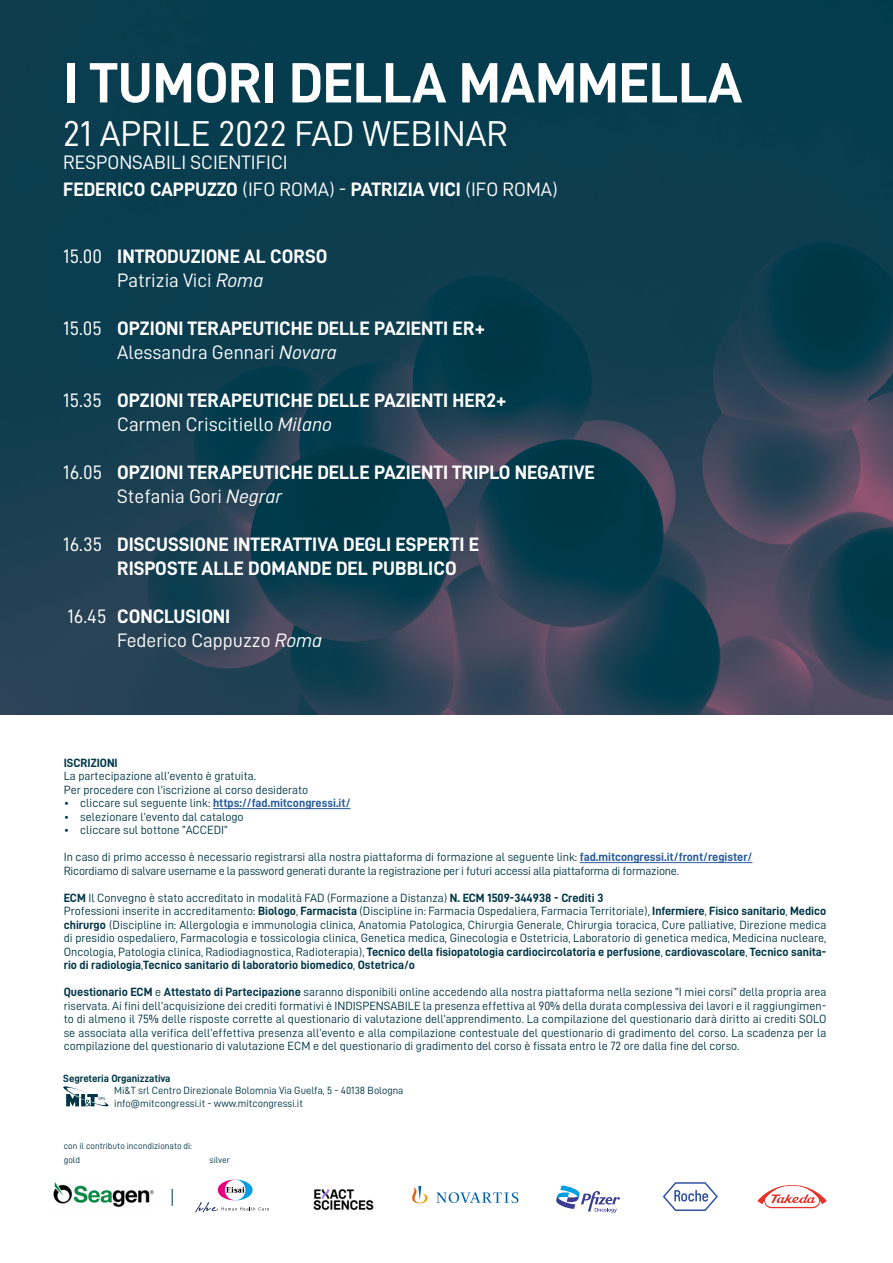
<style>
.page{position:relative;width:893px;height:1263px;background:#fff}
.page>*{position:absolute;margin:0;border:0;box-sizing:border-box;transform-origin:0 0}
.t1{font:57px "D DIN Bold";color:#fff}
.t2{font:36px "D DIN";color:#fff}
.t3{font:19.5px/24px "D DIN Bold";color:#fff}
.t4{font:19.5px "D DIN";color:#fff}
.t5{font:12px/13.5px "D DIN";color:#003646}
.t6{font:12px/13.5px "D DIN";letter-spacing:-.02em;color:#003646}
.t7{font:12px/13.5px "D DIN Bold";color:#003646}
.t8{font:12px "D DIN Bold";color:#275b9b}
.t9{font:10.5px/12.6px "D DIN";color:#003646}
.t10{font:10.5px "D DIN Bold";color:#003646}
.t11{font:9px/14.9px "D DIN";color:#003646}
.s1{font-family:"D DIN"}
.s2{font-family:"D DIN Italic"}
.s3{font-family:"D DIN";color:#003646}
.s4{font-family:"D DIN Bold";color:#275b9b}
.s5{font-family:"D DIN Bold"}
</style>
<div class="page">
<img style="left:0;top:0;width:893px;height:714px">
<svg style="left:63px;top:1086px;width:46px;height:21px"></svg>
<hr style="left:213px;top:808px;width:138px;height:1px;background:#275b9b">
<hr style="left:580px;top:862px;width:172px;height:1px;background:#275b9b">
<svg style="left:195px;top:1179px;width:74px;height:33px"></svg>
<svg style="left:556px;top:1185px;width:64px;height:28px"></svg>
<svg style="left:663px;top:1182px;width:55px;height:29px"></svg>
<svg style="left:757px;top:1185px;width:69px;height:23px"></svg>
<img style="left:53px;top:1182px;width:101px;height:25px">
<svg style="left:172px;top:1189px;width:1px;height:17px"></svg>
<svg style="left:412px;top:1186px;width:106px;height:17px"></svg>
<img style="left:313px;top:1189px;width:61px;height:22px">
<h1 class="t1" style="left:63px;top:51px;width:681px">I TUMORI DELLA MAMMELLA</h1>
<h2 class="t2" style="left:63px;top:114px;width:446px">21 APRILE 2022 FAD WEBINAR</h2>
<h3 class="t4" style="left:63px;top:152px;width:226px">RESPONSABILI SCIENTIFICI</h3>
<h3 class="t3" style="left:63px;top:177px;width:496px">FEDERICO CAPPUZZO <span class="s1">(IFO ROMA) -</span> PATRIZIA VICI <span class="s1">(IFO ROMA)</span></h3>
<h3 class="t3" style="left:63px;top:244px;width:266px"><span class="s1">15.00</span> INTRODUZIONE AL CORSO</h3>
<h3 class="t4" style="left:117px;top:269px;width:148px">Patrizia Vici <span class="s2">Roma</span></h3>
<h3 class="t3" style="left:63px;top:316px;width:423px"><span class="s1">15.05</span> OPZIONI TERAPEUTICHE DELLE PAZIENTI ER+</h3>
<h3 class="t4" style="left:117px;top:341px;width:221px">Alessandra Gennari <span class="s2">Novara</span></h3>
<h3 class="t3" style="left:63px;top:388px;width:445px"><span class="s1">15.35</span> OPZIONI TERAPEUTICHE DELLE PAZIENTI HER2+</h3>
<h3 class="t4" style="left:117px;top:413px;width:216px">Carmen Criscitiello <span class="s2">Milano</span></h3>
<h3 class="t3" style="left:63px;top:460px;width:533px"><span class="s1">16.05</span> OPZIONI TERAPEUTICHE DELLE PAZIENTI TRIPLO NEGATIVE</h3>
<h3 class="t4" style="left:117px;top:486px;width:166px">Stefania Gori <span class="s2">Negrar</span></h3>
<h3 class="t3" style="left:117px;top:532px;width:363px;text-indent:-54px"><span class="s1">16.35</span> DISCUSSIONE INTERATTIVA DEGLI ESPERTI E<br>RISPOSTE ALLE DOMANDE DEL PUBBLICO</h3>
<h3 class="t3" style="left:67px;top:604px;width:164px"><span class="s1">16.45</span> CONCLUSIONI</h3>
<h3 class="t4" style="left:117px;top:630px;width:206px">Federico Cappuzzo <span class="s2">Roma</span></h3>
<p class="t7" style="left:64px;top:756px;width:55px">ISCRIZIONI</p>
<p class="t5" style="left:64px;top:769px;width:246px">La partecipazione all’evento è gratuita.<br>Per procedere con l’iscrizione al corso desiderato</p>
<p class="t8" style="left:64px;top:797px;width:288px"><span class="s3">• cliccare sul seguente link:</span> https://fad.mitcongressi.it/</p>
<p class="t5" style="left:64px;top:810px;width:181px">• selezionare l’evento dal catalogo</p>
<p class="t5" style="left:64px;top:823px;width:166px">• cliccare sul bottone “ACCEDI”</p>
<p class="t6" style="left:64px;top:850px;width:690px">In caso di primo accesso è necessario registrarsi alla nostra piattaforma di formazione al seguente link: <span class="s4">fad.mitcongressi.it/front/register/<br></span>Ricordiamo di salvare username e la password generati durante la registrazione per i futuri accessi alla piattaforma di formazione.</p>
<p class="t5" style="left:64px;top:891px;width:764px"><span class="s5">ECM</span> Il Convegno è stato accreditato in modalità FAD (Formazione a Distanza) <span class="s5">N. ECM 1509-344938 - Crediti 3<br></span>Professioni inserite in accreditamento: <span class="s5">Biologo</span>, <span class="s5">Farmacista</span> (Discipline in: Farmacia Ospedaliera, Farmacia Territoriale), <span class="s5">Infermiere</span>, <span class="s5">Fisico sanitario</span>, <span class="s5">Medico chirurgo</span> (Discipline in: Allergologia e immunologia clinica, Anatomia Patologica, Chirurgia Generale, Chirurgia toracica, Cure palliative, Direzione medica di presidio ospedaliero, Farmacologia e tossicologia clinica, Genetica medica, Ginecologia e Ostetricia, Laboratorio di genetica medica, Medicina nucleare,</p>
<p class="t7" style="left:64px;top:945px;width:764px"><span class="s1">Oncologia, Patologia clinica, Radiodiagnostica, Radioterapia),</span> Tecnico della fisiopatologia cardiocircolatoria e perfusione<span class="s1">,</span> cardiovascolare<span class="s1">,</span> Tecnico sanita&shy;rio di radiologia<span class="s1">,</span>Tecnico sanitario di laboratorio biomedico<span class="s1">,</span> Ostetrica/o</p>
<p class="t5" style="left:64px;top:985px;width:764px;text-align:justify"><span class="s5">Questionario ECM</span> e <span class="s5">Attestato di Partecipazione</span> saranno disponibili online accedendo alla nostra piattaforma nella sezione “I miei corsi” della propria area riservata. Ai fini dell’acquisizione dei crediti formativi è INDISPENSABILE la presenza effettiva al 90% della durata complessiva dei lavori e il raggiungimen&shy;to di almeno il 75% delle risposte corrette al questionario di valutazione dell’apprendimento. La compilazione del questionario darà diritto ai crediti SOLO se associata alla verifica dell’effettiva presenza all’evento e alla compilazione contestuale del questionario di gradimento del corso. La scadenza per la compilazione del questionario di valutazione ECM e del questionario di gradimento del corso è fissata entro le 72 ore dalla fine del corso.</p>
<p class="t10" style="left:63px;top:1072px;width:109px">Segreteria Organizzativa</p>
<p class="t9" style="left:114px;top:1084px;width:291px">Mi&amp;T srl Centro Direzionale Bolomnia Via Guelfa, 5 - 40138 Bologna info@mitcongressi.it - www.mitcongressi.it</p>
<p class="t11" style="left:64px;top:1138px;width:130px">con il contributo incondizionato di: gold</p>
<p class="t11" style="left:210px;top:1153px;width:22px">silver</p>
</div>
